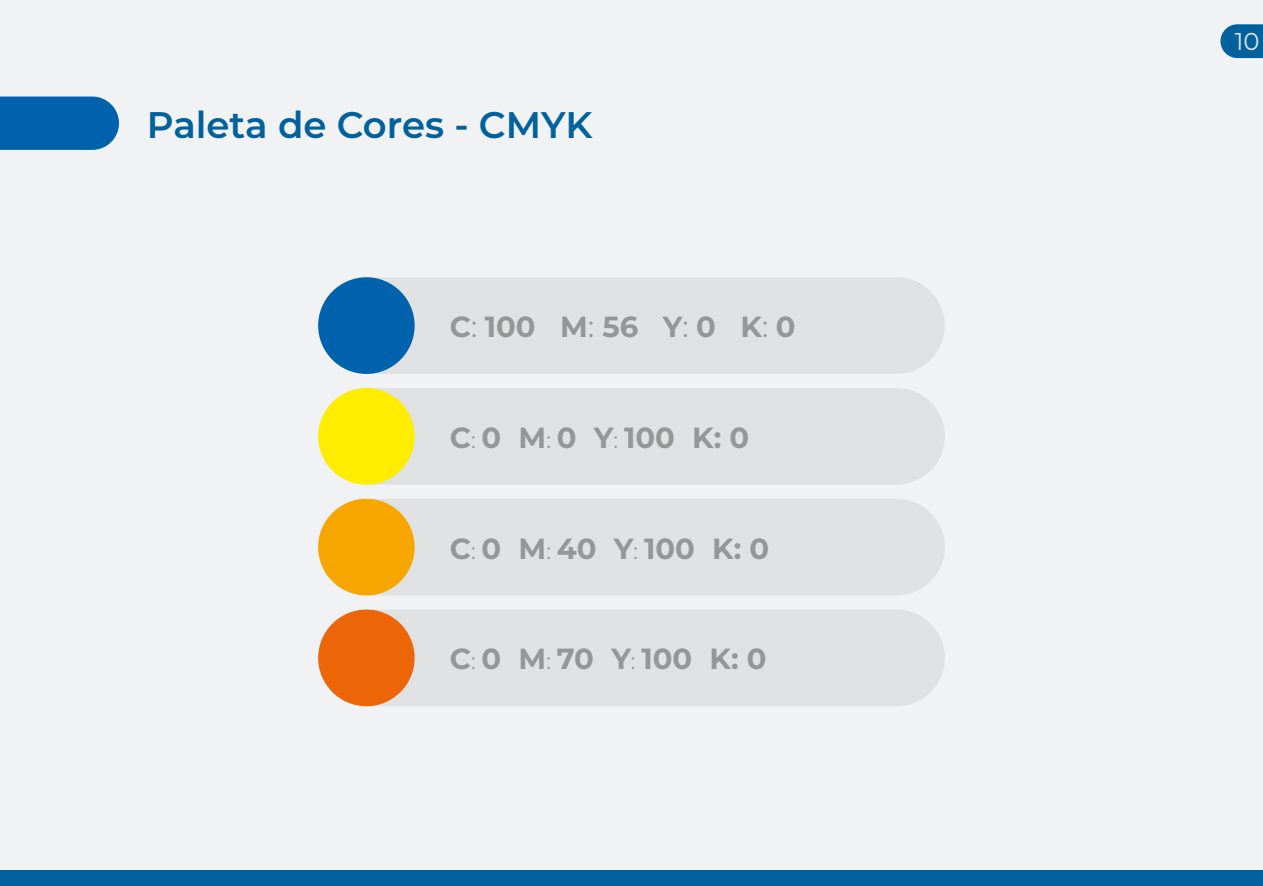
<style>
.page{position:relative;width:1263px;height:886px;background:#f1f2f4}
.page>*{position:absolute;margin:0;border:0;box-sizing:border-box;transform-origin:0 0}
.t1{font:600 37.05px "Montserrat";color:#00619c}
.t2{font:700 29.1px "Montserrat";color:#969696}
.t3{font:24.3px "Montserrat";color:#e4e4e4}
.s1{font-weight:400}
.s2{font-weight:400;font-size:22.2px}
</style>
<div class="page">
<svg style="left:1220px;top:24px;width:43px;height:34px"></svg>
<div style="left:0;top:870px;width:1263px;height:16px;background:#00619c"></div>
<div style="left:373px;top:277px;width:572px;height:97px;background:#dfe1e2"></div>
<div style="left:318px;top:277px;width:97px;height:97px;background:#0061ad;border-radius:50%"></div>
<div style="left:373px;top:610px;width:572px;height:96px;background:#dfe1e2"></div>
<div style="left:318px;top:609px;width:97px;height:97px;background:#ec6608;border-radius:50%"></div>
<div style="left:373px;top:499px;width:572px;height:96px;background:#dfe1e2"></div>
<div style="left:318px;top:499px;width:97px;height:96px;background:#f7a600;border-radius:50%"></div>
<div style="left:373px;top:388px;width:572px;height:97px;background:#dfe1e2"></div>
<div style="left:318px;top:388px;width:97px;height:97px;background:#ffed00;border-radius:50%"></div>
<div style="left:0;top:97px;width:119px;height:53px;background:#0061ad"></div>
<p class="t1" style="left:147px;top:98px;width:447px">Paleta de Cores - CMYK</p>
<p class="t2" style="left:450px;top:306px;width:347px">C<span class="s1">:</span> 100 M<span class="s1">:</span> 56 Y<span class="s1">:</span> 0 K<span class="s1">:</span> 0</p>
<p class="t2" style="left:450px;top:416px;width:301px">C<span class="s2">:</span> 0 M<span class="s2">:</span> 0 Y<span class="s2">:</span> 100 K: 0</p>
<p class="t2" style="left:450px;top:527px;width:321px">C<span class="s2">:</span> 0 M<span class="s2">:</span> 40 Y<span class="s2">:</span> 100 K: 0</p>
<p class="t2" style="left:450px;top:638px;width:318px">C<span class="s2">:</span> 0 M<span class="s2">:</span> 70 Y<span class="s2">:</span> 100 K: 0</p>
<p class="t3" style="left:1234px;top:25px;width:26px">10</p>
</div>
